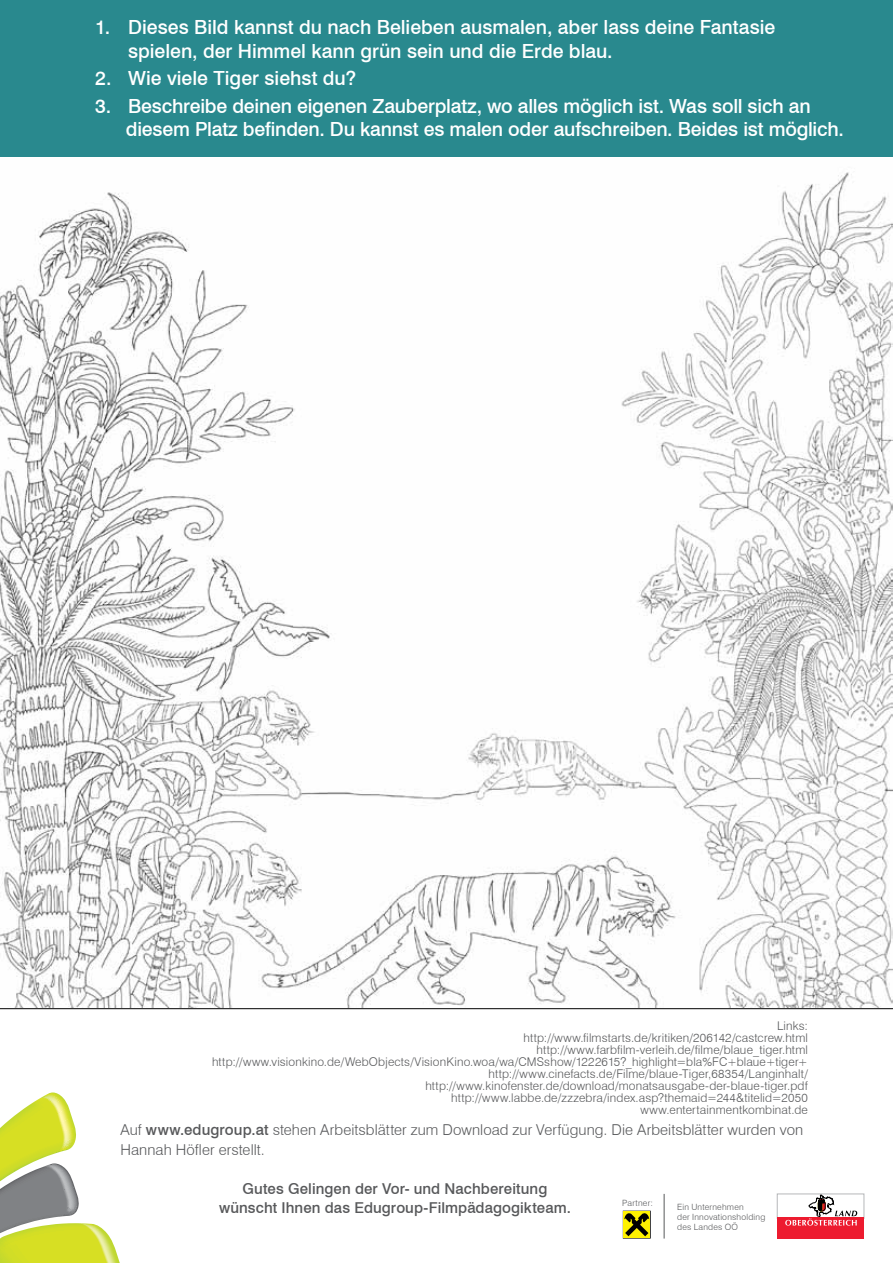
<style>
.page{position:relative;width:893px;height:1263px;background:#fff}
.page>*{position:absolute;margin:0;border:0;box-sizing:border-box;transform-origin:0 0}
.t1{font:500 19.5px/23.4px "Swiss 721 BT";letter-spacing:-.005em;color:#fff}
.t2{font:500 18px "Swiss 721 BT";color:#fff}
.t3{font:300 15px/19.5px "Swiss 721 BT";letter-spacing:.005em;color:#58595b}
.t4{font:500 15px/19.5px "Swiss 721 BT";letter-spacing:.005em;color:#58595b;text-align:center}
.t5{font:300 12px/12px "Swiss 721 BT";letter-spacing:.015em;color:#58595b;text-align:right}
.t6{font:300 8.55px/10.2px "Swiss 721 BT";letter-spacing:.025em;color:#58595b}
.s1{font-weight:500}
</style>
<div class="page">
<svg style="left:0;top:1092px;width:120px;height:171px"></svg>
<img style="left:0;top:172px;width:893px;height:836px">
<hr style="left:0;top:1008px;width:893px;height:1px;background:#000">
<svg style="left:623px;top:1211px;width:28px;height:27px"></svg>
<div style="left:624px;top:1211px;width:26px;height:27px;background:#fff200"></div>
<svg style="left:624px;top:1213px;width:25px;height:23px"></svg>
<div style="left:777px;top:1194px;width:87px;height:24px;background:#fff;border:1px solid #b6b8ba"></div>
<div style="left:777px;top:1217px;width:87px;height:22px;background:#ed1b2f"></div>
<svg style="left:785px;top:1195px;width:72px;height:30px"></svg>
<hr style="left:664px;top:1194px;width:1px;height:44px;background:#58595b">
<div style="left:0;top:0;width:893px;height:157px;background:#29898e"></div>
<h1 class="t1" style="left:128px;top:15px;width:649px;text-indent:-33px">1. Dieses Bild kannst du nach Belieben ausmalen, aber lass deine Fantasie spielen, der Himmel kann grün sein und die Erde blau.</h1>
<h1 class="t1" style="left:95px;top:67px;width:262px">2. Wie viele Tiger siehst du?</h1>
<h1 class="t1" style="left:126px;top:94px;width:719px;text-indent:-31px">3. Beschreibe deinen eigenen Zauberplatz, wo alles möglich ist. Was soll sich an diesem Platz befinden. Du kannst es malen oder aufschreiben. Beides ist möglich.</h1>
<h2 class="t2" style="left:98px;top:58px;width:128px">Der blaue Tiger</h2>
<p class="t5" style="left:212px;top:1020px;width:597px">Links:<br>http://www.filmstarts.de/kritiken/206142/castcrew.html<br>http://www.farbfilm-verleih.de/filme/blaue_tiger.html http://www.visionkino.de/WebObjects/VisionKino.woa/wa/CMSshow/1222615?_highlight=bla%FC+blaue+tiger+ http://www.cinefacts.de/Filme/blaue-Tiger,68354/Langinhalt/ http://www.kinofenster.de/download/monatsausgabe-der-blaue-tiger.pdf http://www.labbe.de/zzzebra/index.asp?themaid=244&amp;titelid=2050<br>www.entertainmentkombinat.de</p>
<p class="t3" style="left:120px;top:1120px;width:684px">Auf <span class="s1">www.edugroup.at</span> stehen Arbeitsblätter zum Download zur Verfügung. Die Arbeitsblätter wurden von<br>Hannah Höfler erstellt.</p>
<p class="t4" style="left:219px;top:1178px;width:353px">Gutes Gelingen der Vor- und Nachbereitung wünscht Ihnen das Edugroup-Filmpädagogikteam.</p>
<p class="t6" style="left:622px;top:1198px;width:32px">Partner:</p>
<p class="t6" style="left:677px;top:1201px;width:90px">Ein Unternehmen<br>der Innovationsholding des Landes OÖ</p>
</div>
